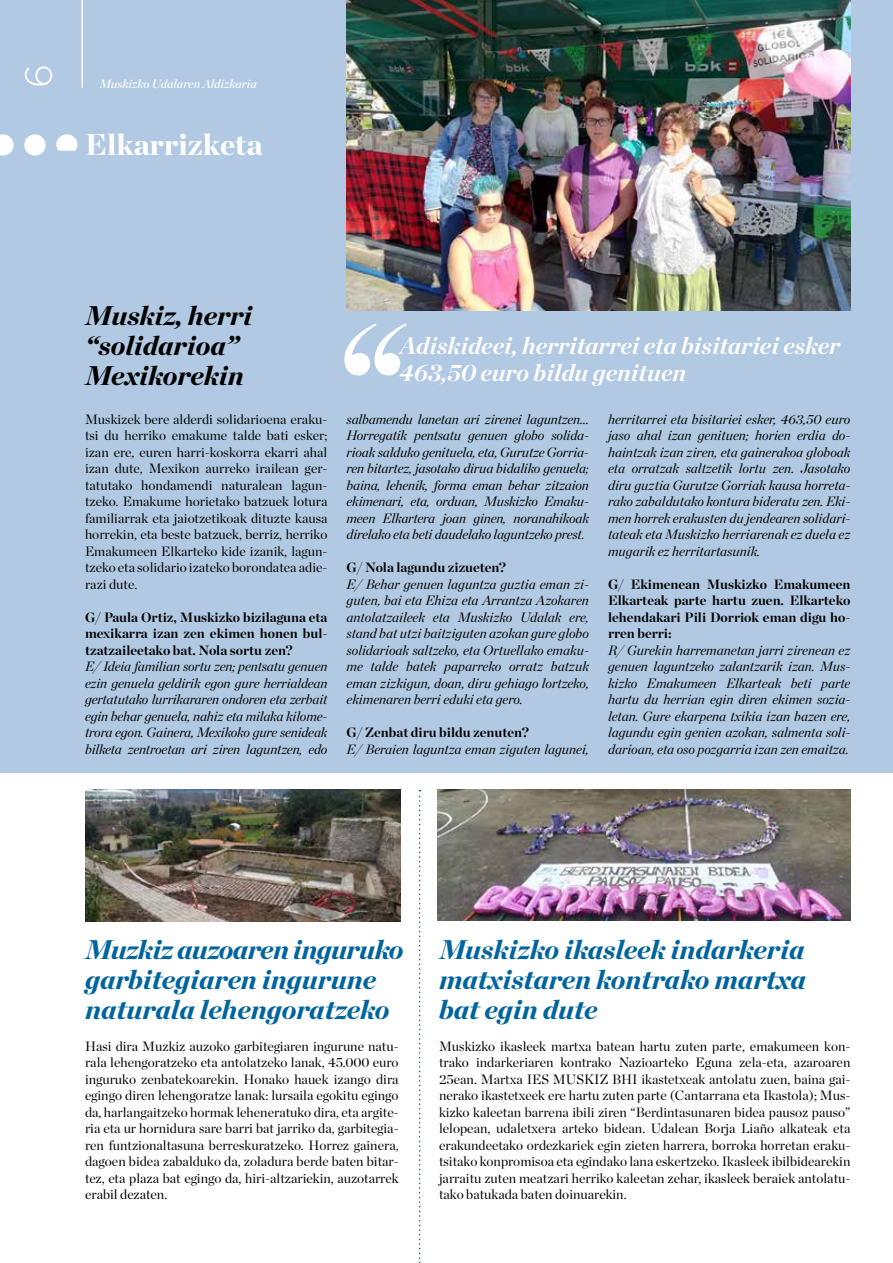
<style>
.page{position:relative;width:893px;height:1263px;background:#fff}
.page>*{position:absolute;margin:0;border:0;box-sizing:border-box;transform-origin:0 0}
.t1{font:300 37.5px "Gotham";color:#fff}
.t2{font:900 30px "Chronicle Display";color:#fff}
.t3{font:italic 900 27px/30px "Chronicle Display";color:#00649e}
.t4{font:italic 900 27px/30px "Chronicle Display";color:#000}
.t5{font:italic 700 24px/27px "Chronicle Display";color:#fff}
.t6{font:italic 13.5px/16.5px "Chronicle Display";color:#000;text-align:justify}
.t7{font:13.5px/16.5px "Chronicle Display";color:#000;text-align:justify}
.t8{font:700 13.5px/16.5px "Chronicle Display";color:#000;text-align:justify}
.t9{font:italic 12px "Chronicle Display Semi";color:#fff}
</style>
<div class="page">
<div style="left:0;top:0;width:893px;height:772px;background:#b1c9e2"></div>
<hr style="left:82px;top:0;width:1px;height:88px;background:#fff">
<svg style="left:56px;top:134px;width:22px;height:17px"></svg>
<div style="left:24px;top:134px;width:22px;height:22px;background:#fff;border-radius:50%"></div>
<svg style="left:0;top:134px;width:14px;height:22px"></svg>
<svg style="left:344px;top:323px;width:63px;height:52px"></svg>
<img style="left:347px;top:0;width:503px;height:310px">
<svg style="left:419px;top:790px;width:2px;height:473px"></svg>
<img style="left:438px;top:790px;width:412px;height:131px">
<img style="left:85px;top:790px;width:316px;height:132px">
<h1 class="t1" style="left:15px;top:88px;width:26px;rotate:-90deg">6</h1>
<p class="t9" style="left:99px;top:74px;width:159px">Muskizko Udalaren Aldizkaria</p>
<h2 class="t2" style="left:85px;top:120px;width:179px">Elkarrizketa</h2>
<h3 class="t4" style="left:85px;top:298px;width:169px">Muskiz, herri “solidarioa”<br>Mexikorekin</h3>
<p class="t7" style="left:85px;top:410px;width:244px">Muskizek bere alderdi solidarioena eraku&shy;tsi du herriko emakume talde bati esker; izan ere, euren harri-koskorra ekarri ahal izan dute, Mexikon aurreko irailean ger&shy;tatutako hondamendi naturalean lagun&shy;tzeko. Emakume horietako batzuek lotura familiarrak eta jaiotzetikoak dituzte kausa horrekin, eta beste batzuek, berriz, herriko Emakumeen Elkarteko kide izanik, lagun&shy;tzeko eta solidario izateko borondatea adie&shy;razi dute.</p>
<p class="t8" style="left:85px;top:608px;width:244px">G/ Paula Ortiz, Muskizko bizilaguna eta mexikarra izan zen ekimen honen bul&shy;tzatzaileetako bat. Nola sortu zen?</p>
<p class="t6" style="left:85px;top:657px;width:244px">E/ Ideia familian sortu zen; pentsatu genuen ezin genuela geldirik egon gure herrialdean gertatutako lurrikararen ondoren eta zerbait egin behar genuela, nahiz eta milaka kilome&shy;trora egon. Gainera, Mexikoko gure senideak bilketa zentroetan ari ziren laguntzen, edo</p>
<h3 class="t5" style="left:399px;top:330px;width:442px">Adiskideei, herritarrei eta bisitariei esker<br>463,50 euro bildu genituen</h3>
<p class="t6" style="left:347px;top:410px;width:244px">salbamendu lanetan ari zirenei laguntzen… Horregatik pentsatu genuen globo solida&shy;rioak salduko genituela, eta, Gurutze Gorria&shy;ren bitartez, jasotako dirua bidaliko genuela; baina, lehenik, forma eman behar zitzaion ekimenari, eta, orduan, Muskizko Emaku&shy;meen Elkartera joan ginen, noranahikoak direlako eta beti daudelako laguntzeko prest.</p>
<p class="t8" style="left:347px;top:558px;width:161px">G/ Nola lagundu zizueten?</p>
<p class="t6" style="left:347px;top:575px;width:244px">E/ Behar genuen laguntza guztia eman zi&shy;guten, bai eta Ehiza eta Arrantza Azokaren antolatzaileek eta Muskizko Udalak ere, stand bat utzi baitziguten azokan gure globo solidarioak saltzeko, eta Ortuellako emaku&shy;me talde batek paparreko orratz batzuk eman zizkigun, doan, diru gehiago lortzeko, ekimenaren berri eduki eta gero.</p>
<p class="t8" style="left:347px;top:723px;width:184px">G/ Zenbat diru bildu zenuten?</p>
<p class="t6" style="left:347px;top:740px;width:244px">E/ Beraien laguntza eman ziguten lagunei,</p>
<p class="t6" style="left:608px;top:410px;width:244px">herritarrei eta bisitariei esker, 463,50 euro jaso ahal izan genituen; horien erdia do&shy;haintzak izan ziren, eta gainerakoa globoak eta orratzak saltzetik lortu zen. Jasotako diru guztia Gurutze Gorriak kausa horreta&shy;rako zabaldutako kontura bideratu zen. Eki&shy;men horrek erakusten du jendearen solidari&shy;tateak eta Muskizko herriarenak ez duela ez mugarik ez herritartasunik.</p>
<p class="t8" style="left:608px;top:575px;width:244px">G/ Ekimenean Muskizko Emakumeen Elkarteak parte hartu zuen. Elkarteko lehendakari Pili Dorriok eman digu ho&shy;rren berri:</p>
<p class="t6" style="left:608px;top:641px;width:244px">R/ Gurekin harremanetan jarri zirenean ez genuen laguntzeko zalantzarik izan. Mus&shy;kizko Emakumeen Elkarteak beti parte hartu du herrian egin diren ekimen sozia&shy;letan. Gure ekarpena txikia izan bazen ere, lagundu egin genien azokan, salmenta soli&shy;darioan, eta oso pozgarria izan zen emaitza.</p>
<h3 class="t3" style="left:85px;top:932px;width:320px">Muzkiz auzoaren inguruko garbitegiaren ingurune naturala lehengoratzeko</h3>
<p class="t7" style="left:85px;top:1037px;width:315px">Hasi dira Muzkiz auzoko garbitegiaren ingurune natu&shy;rala lehengoratzeko eta antolatzeko lanak, 45.000 euro inguruko zenbatekoarekin. Honako hauek izango dira egingo diren lehengoratze lanak: lursaila egokitu egingo da, harlangaitzeko hormak leheneratuko dira, eta argite&shy;ria eta ur hornidura sare barri bat jarriko da, garbitegia&shy;ren funtzionaltasuna berreskuratzeko. Horrez gainera, dagoen bidea zabalduko da, zoladura berde baten bitar&shy;tez, eta plaza bat egingo da, hiri-altzariekin, auzotarrek erabil dezaten.</p>
<p class="t7" style="left:439px;top:1037px;width:413px">Muskizko ikasleek martxa batean hartu zuten parte, emakumeen kon&shy;trako indarkeriaren kontrako Nazioarteko Eguna zela-eta, azaroaren 25ean. Martxa IES MUSKIZ BHI ikastetxeak antolatu zuen, baina gai&shy;nerako ikastetxeek ere hartu zuten parte (Cantarrana eta Ikastola); Mus&shy;kizko kaleetan barrena ibili ziren “Berdintasunaren bidea pausoz pauso” lelopean, udaletxera arteko bidean. Udalean Borja Liaño alkateak eta erakundeetako ordezkariek egin zieten harrera, borroka horretan eraku&shy;tsitako konpromisoa eta egindako lana eskertzeko. Ikasleek ibilbidearekin jarraitu zuten meatzari herriko kaleetan zehar, ikasleek beraiek antolatu&shy;tako batukada baten doinuarekin.</p>
<h3 class="t3" style="left:439px;top:932px;width:368px;text-align:justify">Muskizko ikasleek indarkeria matxistaren kontrako martxa bat egin dute</h3>
</div>
